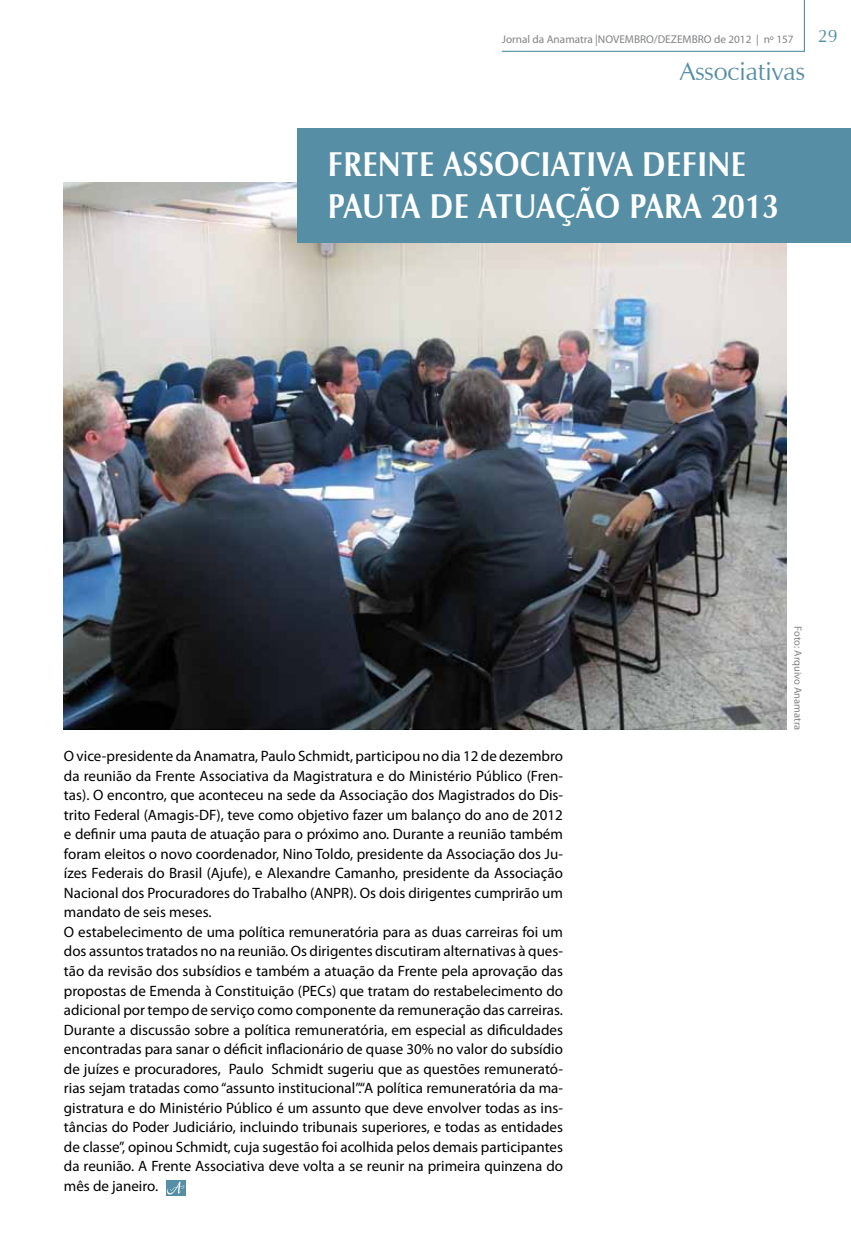
<style>
.page{position:relative;width:851px;height:1234px;background:#fff}
.page>*{position:absolute;margin:0;border:0;box-sizing:border-box;transform-origin:0 0}
.t1{font:700 34.5px/42px "Zapf Humanist 601 BT";letter-spacing:.02em;color:#fff;scale:.88 1}
.t2{font:25.5px "Zapf Humanist 601 BT";color:#558ea5}
.t3{font:18px "Zapf Humanist 601 BT";color:#558ea5}
.t4{font:15px/19.5px "Myriad Pro";color:#000}
.t5{font:11.25px "Myriad Pro";color:#808285}
.t6{font:10.5px "Myriad Pro";color:#808285}
</style>
<div class="page">
<hr style="left:803px;top:0;width:1px;height:52px;background:#558ea5">
<hr style="left:501px;top:51px;width:303px;height:1px;background:#558ea5">
<img style="left:64px;top:182px;width:722px;height:547px">
<div style="left:297px;top:128px;width:553px;height:115px;background:#558ea5"></div>
<div style="left:166px;top:1180px;width:19px;height:15px;background:#558ea5"></div>
<svg style="left:167px;top:1181px;width:17px;height:13px"></svg>
<p class="t5" style="left:501px;top:32px;width:293px">Jornal da Anamatra |NOVEMBRO/DEZEMBRO de 2012 | nº 157</p>
<p class="t3" style="left:817px;top:25px;width:21px">29</p>
<h2 class="t2" style="left:679px;top:56px;width:126px">Associativas</h2>
<h1 class="t1" style="left:328px;top:143px;width:514px">FRENTE ASSOCIATIVA DEFIN E<br>PAUTA DE ATUAÇÃO PARA 2013</h1>
<p class="t4" style="left:64px;top:746px;width:500px">O vice-presidente da Anamatra, Paulo Schmidt, participou no dia 12 de dezembro da reunião da Frente Associativa da Magistratura e do Ministério Público (Fren&shy;tas). O encontro, que aconteceu na sede da Associação dos Magistrados do Dis&shy;trito Federal (Amagis-DF), teve como objetivo fazer um balanço do ano de 2012 e definir uma pauta de atuação para o próximo ano. Durante a reunião também foram eleitos o novo coordenador, Nino Toldo, presidente da Associação dos Ju&shy;ízes Federais do Brasil (Ajufe), e Alexandre Camanho, presidente da Associação Nacional dos Procuradores do Trabalho (ANPR). Os dois dirigentes cumprirão um mandato de seis meses.<br>O estabelecimento de uma política remuneratória para as duas carreiras foi um dos assuntos tratados no na reunião. Os dirigentes discutiram alternativas à ques&shy;tão da revisão dos subsídios e também a atuação da Frente pela aprovação das propostas de Emenda à Constituição (PECs) que tratam do restabelecimento do adicional por tempo de serviço como componente da remuneração das carreiras.<br>Durante a discussão sobre a política remuneratória, em especial as dificuldades encontradas para sanar o déficit inflacionário de quase 30% no valor do subsídio de juízes e procuradores, Paulo Schmidt sugeriu que as questões remunerató&shy;rias sejam tratadas como “assunto institucional”.“A política remuneratória da ma&shy;gistratura e do Ministério Público é um assunto que deve envolver todas as ins&shy;tâncias do Poder Judiciário, incluindo tribunais superiores, e todas as entidades de classe”, opinou Schmidt, cuja sugestão foi acolhida pelos demais participantes da reunião. A Frente Associativa deve volta a se reunir na primeira quinzena do mês de janeiro.</p>
<p class="t6" style="left:804px;top:626px;width:105px;rotate:90deg">Foto: Arquivo Anamatra</p>
</div>
